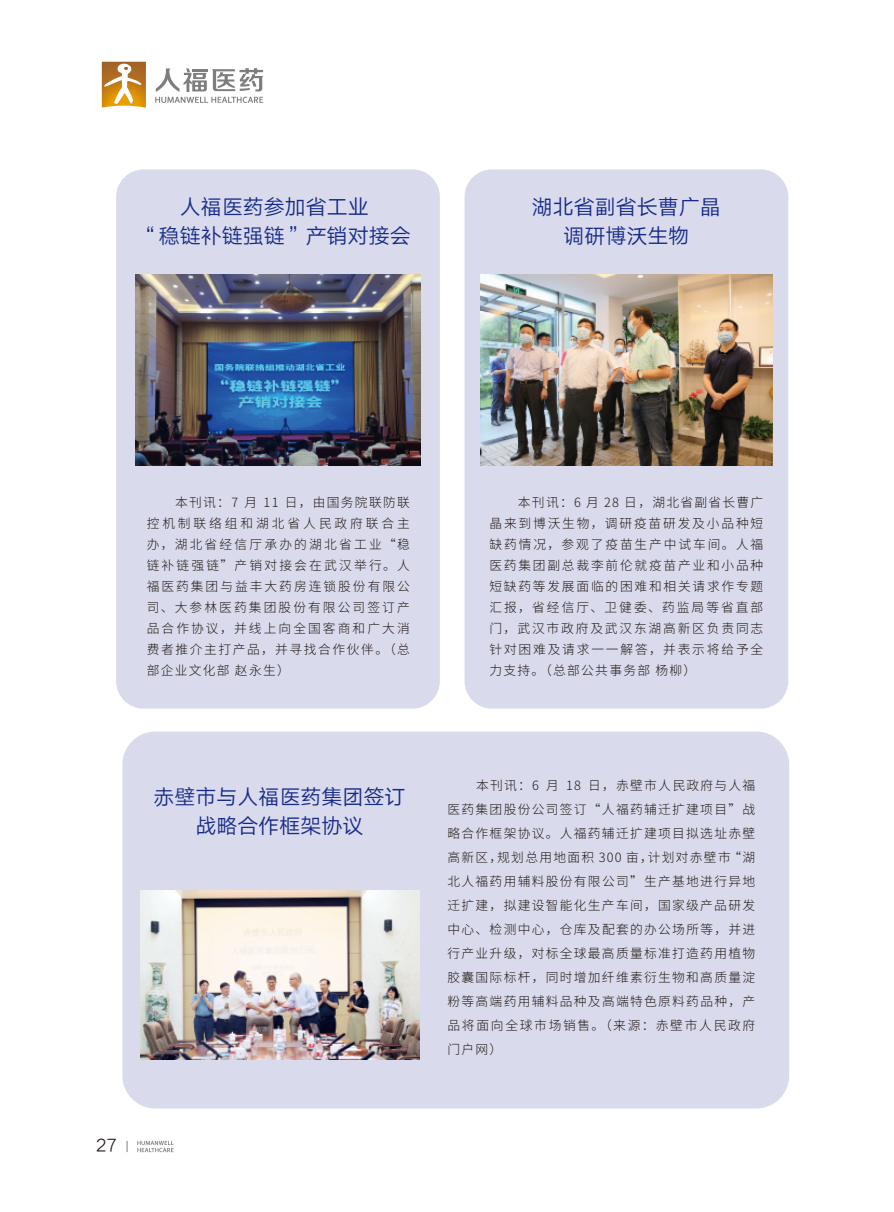
<style>
.page{position:relative;width:894px;height:1212px;background:#fff}
.page>*{position:absolute;margin:0;border:0;box-sizing:border-box;transform-origin:0 0}
.t1{font:21px/28.2px "HY Qi Hei EZS";color:#162a88;text-align:center}
.t2{font:18px "HY Qi Hei DES";color:#221815}
.t3{font:300 12.75px/21px "Source Han Sans CN";letter-spacing:.135em;color:#221815;text-align:justify}
</style>
<div class="page">
<div style="left:122px;top:731px;width:667px;height:377px;background:#d9dbed;border-radius:33px"></div>
<div style="left:116px;top:169px;width:324px;height:540px;background:#d9dbed;border-radius:27px"></div>
<div style="left:464px;top:169px;width:324px;height:540px;background:#d9dbed;border-radius:27px"></div>
<img style="left:136px;top:275px;width:284px;height:191px">
<img style="left:480px;top:274px;width:292px;height:192px">
<img style="left:140px;top:890px;width:280px;height:170px">
<svg style="left:137px;top:1141px;width:36px;height:11px"></svg>
<svg style="left:155px;top:68px;width:108px;height:35px"></svg>
<img style="left:102px;top:62px;width:44px;height:46px">
<svg style="left:104px;top:64px;width:37px;height:40px"></svg>
<h1 class="t1" style="left:138px;top:193px;width:274px">鳏螆語駳贋鎢荎墡趵<br>＃袊䀍ゔ䀍媰䀍￥鲲䀏唻扟＝</h1>
<h1 class="t1" style="left:532px;top:193px;width:190px">琒譯荎謄荎䂏桛妭杫㜉蔠贜焿羠窹</h1>
<p class="t3" style="left:147px;top:492px;width:265px;text-indent:28px">本刊讯：7 月 11 日，由国务院联防联控机制联络组和湖北省人民政府联合主办，湖北省经信厅承办的湖北省工业“稳链补链强链”产销对接会在武汉举行。人福医药集团与益丰大药房连锁股份有限公司、大参林医药集团股份有限公司签订产品合作协议，并线上向全国客商和广大消费者推介主打产品，并寻找合作伙伴。（总部企业文化部 赵永生）</p>
<p class="t3" style="left:489px;top:492px;width:275px;text-indent:28px">本刊讯：6 月 28 日，湖北省副省长曹广晶来到博沃生物，调研疫苗研发及小品种短缺药情况，参观了疫苗生产中试车间。人福医药集团副总裁李前伦就疫苗产业和小品种短缺药等发展面临的困难和相关请求作专题汇报，省经信厅、卫健委、药监局等省直部门，武汉市政府及武汉东湖高新区负责同志针对困难及请求一一解答，并表示将给予全力支持。（总部公共事务部 杨柳）</p>
<h1 class="t1" style="left:153px;top:783px;width:253px">㡪伄壈醮鳏螆語駳䇗筧誐㚨徔耚諦慘橅楯鄖㚴</h1>
<h2 class="t2" style="left:96px;top:1135px;width:23px">38</h2>
<p class="t3" style="left:447px;top:774px;width:309px;line-height:24px;text-indent:28px">本刊讯：6 月 18 日，赤壁市人民政府与人福医药集团股份公司签订“人福药辅迁扩建项目”战略合作框架协议。人福药辅迁扩建项目拟选址赤壁高新区，规划总用地面积 300 亩，计划对赤壁市“湖北人福药用辅料股份有限公司”生产基地进行异地迁扩建，拟建设智能化生产车间，国家级产品研发中心、检测中心，仓库及配套的办公场所等，并进行产业升级，对标全球最高质量标准打造药用植物胶囊国际标杆，同时增加纤维素衍生物和高质量淀粉等高端药用辅料品种及高端特色原料药品种，产品将面向全球市场销售。（来源：赤壁市人民政府门户网）</p>
</div>
